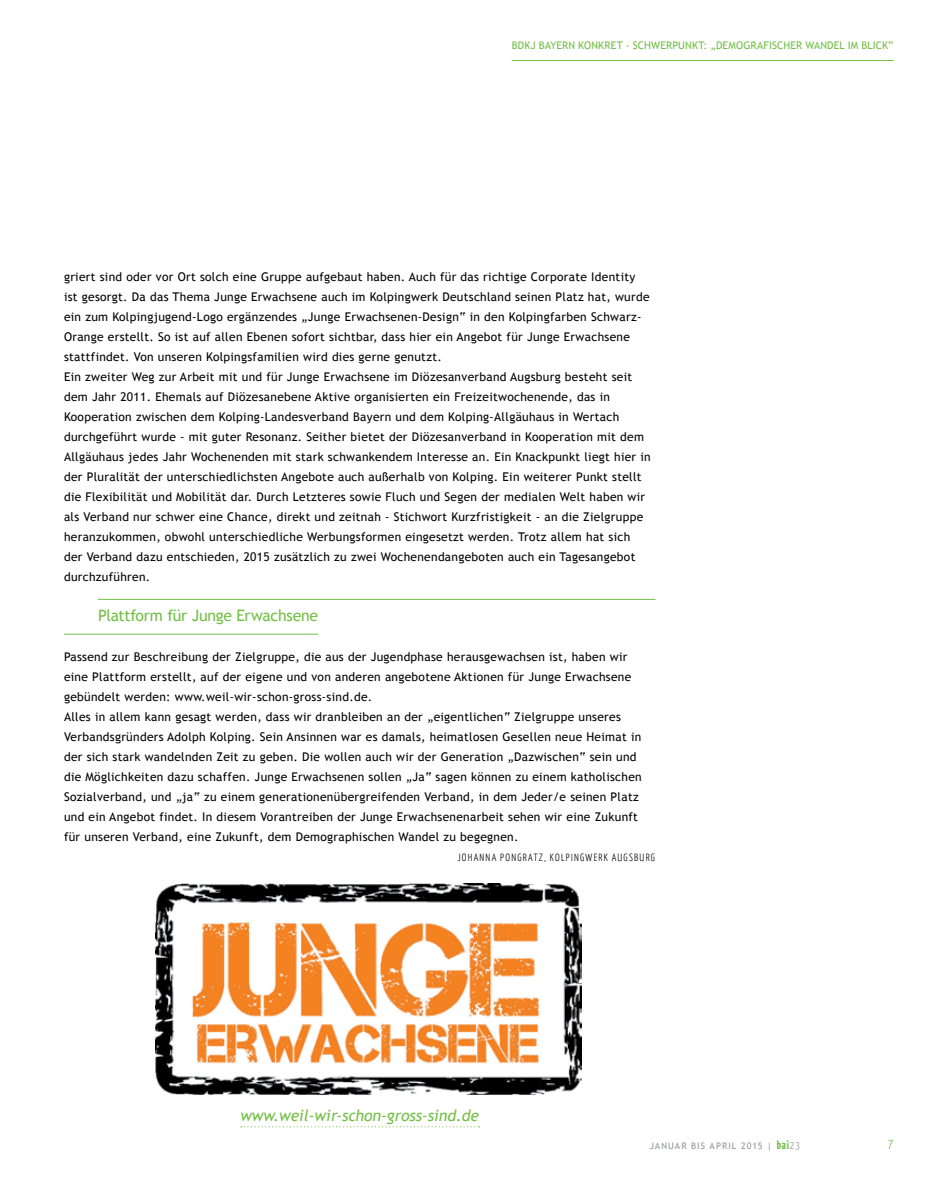
<style>
.page{position:relative;width:936px;height:1191px;background:#fff}
.page>*{position:absolute;margin:0;border:0;box-sizing:border-box;transform-origin:0 0}
.t1{font:italic 15.75px "Trebuchet MS";letter-spacing:-.005em;color:#72bf44}
.t2{font:15.75px "Trebuchet MS";letter-spacing:-.015em;color:#72bf44}
.t3{font:300 13.5px "BDKJ";color:#72bf44}
.t4{font:12px/20px "Trebuchet MS";letter-spacing:.025em;color:#000}
.t5{font:10.5px "Trebuchet MS";letter-spacing:.01em;color:#72bf44}
.t6{font:300 10.5px "BDKJ";letter-spacing:.105em;color:#000}
.t7{font:9px "Trebuchet MS";letter-spacing:.115em;color:#939598}
.s1{font-family:"BDKJ";font-weight:700;font-size:12px;color:#72bf44}
.s2{font-family:"BDKJ";font-weight:300;font-size:11.25px}
</style>
<div class="page">
<hr style="left:511px;top:60px;width:382px;height:1px;background:#72bf44">
<hr style="left:98px;top:599px;width:557px;height:1px;background:#72bf44">
<hr style="left:64px;top:634px;width:254px;height:1px;background:#72bf44">
<img style="left:156px;top:884px;width:425px;height:210px">
<svg style="left:241px;top:1126px;width:238px;height:1px"></svg>
<p class="t5" style="left:511px;top:39px;width:383px">BDKJ BAYERN KONKRET - SCHWERPUNKT: „DEMOGRAFISCHER WANDEL IM BLICK“</p>
<p class="t4" style="left:64px;top:267px;width:588px">griert sind oder vor Ort solch eine Gruppe aufgebaut haben. Auch für das richtige Corporate Identity ist gesorgt. Da das Thema Junge Erwachsene auch im Kolpingwerk Deutschland seinen Platz hat, wurde ein zum Kolpingjugend-Logo ergänzendes „Junge Erwachsenen-Design“ in den Kolpingfarben Schwarz-Orange erstellt. So ist auf allen Ebenen sofort sichtbar, dass hier ein Angebot für Junge Erwachsene stattfindet. Von unseren Kolpingsfamilien wird dies gerne genutzt.<br>Ein zweiter Weg zur Arbeit mit und für Junge Erwachsene im Diözesanverband Augsburg besteht seit dem Jahr 2011. Ehemals auf Diözesanebene Aktive organisierten ein Freizeitwochenende, das in Kooperation zwischen dem Kolping-Landesverband Bayern und dem Kolping-Allgäuhaus in Wertach durchgeführt wurde - mit guter Resonanz. Seither bietet der Diözesanverband in Kooperation mit dem Allgäuhaus jedes Jahr Wochenenden mit stark schwankendem Interesse an. Ein Knackpunkt liegt hier in der Pluralität der unterschiedlichsten Angebote auch außerhalb von Kolping. Ein weiterer Punkt stellt die Flexibilität und Mobilität dar. Durch Letzteres sowie Fluch und Segen der medialen Welt haben wir als Verband nur schwer eine Chance, direkt und zeitnah - Stichwort Kurzfristigkeit - an die Zielgruppe heranzukommen, obwohl unterschiedliche Werbungsformen eingesetzt werden. Trotz allem hat sich der Verband dazu entschieden, 2015 zusätzlich zu zwei Wochenendangeboten auch ein Tagesangebot durchzuführen.</p>
<h1 class="t2" style="left:98px;top:606px;width:221px">Plattform für Junge Erwachsene</h1>
<p class="t4" style="left:64px;top:647px;width:579px">Passend zur Beschreibung der Zielgruppe, die aus der Jugendphase herausgewachsen ist, haben wir eine Plattform erstellt, auf der eigene und von anderen angebotene Aktionen für Junge Erwachsene gebündelt werden: www.weil-wir-schon-gross-sind.de.<br>Alles in allem kann gesagt werden, dass wir dranbleiben an der „eigentlichen“ Zielgruppe unseres Verbandsgründers Adolph Kolping. Sein Ansinnen war es damals, heimatlosen Gesellen neue Heimat in der sich stark wandelnden Zeit zu geben. Die wollen auch wir der Generation „Dazwischen“ sein und die Möglichkeiten dazu schaffen. Junge Erwachsenen sollen „Ja“ sagen können zu einem katholischen Sozialverband, und „ja“ zu einem generationenübergreifenden Verband, in dem Jeder/e seinen Platz und ein Angebot findet. In diesem Vorantreiben der Junge Erwachsenenarbeit sehen wir eine Zukunft für unseren Verband, eine Zukunft, dem Demographischen Wandel zu begegnen.</p>
<p class="t6" style="left:457px;top:850px;width:199px">JOHANNA PONGRATZ, KOLPINGWERK AUGSBURG</p>
<h1 class="t1" style="left:240px;top:1105px;width:240px">www.weil-wir-schon-gross-sind.de</h1>
<p class="t7" style="left:649px;top:1140px;width:152px">JANUAR BIS APRIL 2015 | <span class="s1">bai</span><span class="s2">23</span></p>
<p class="t3" style="left:887px;top:1134px;width:8px">7</p>
</div>
